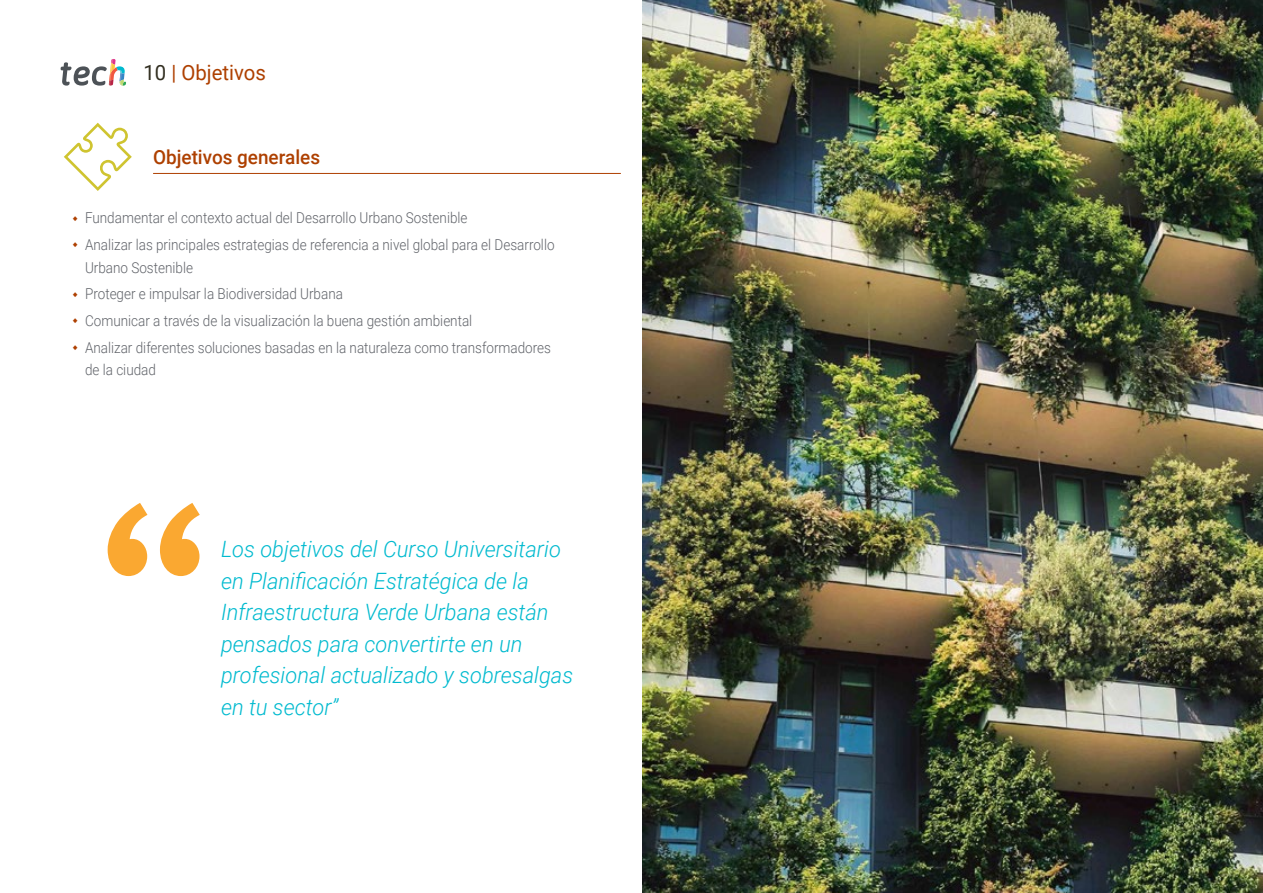
<style>
.page{position:relative;width:1263px;height:893px;background:#fff}
.page>*{position:absolute;margin:0;border:0;box-sizing:border-box;transform-origin:0 0}
.t1{font:italic 300 22.5px/31.5px "Roboto";color:#00bacf}
.t2{font:21px "Roboto";color:#ae4000}
.t3{font:500 19.5px "Roboto";color:#ae4000}
.t4{font:300 15px/26.7px "Roboto";color:#61646a;scale:.9 1}
.s1{color:#312e20}
</style>
<div class="page">
<hr style="left:153px;top:173px;width:468px;height:1px;background:#ae4000">
<svg style="left:64px;top:123px;width:68px;height:68px"></svg>
<img style="left:642px;top:0;width:621px;height:893px">
<svg style="left:108px;top:503px;width:92px;height:73px"></svg>
<svg style="left:61px;top:59px;width:65px;height:27px"></svg>
<h2 class="t2" style="left:144px;top:57px;width:124px"><span class="s1">10</span> | Objetivos</h2>
<h3 class="t3" style="left:153px;top:144px;width:169px">Objetivos generales</h3>
<p class="t4" style="left:85px;top:204px;width:523px">Fundamentar el contexto actual del Desarrollo Urbano Sostenible<br>Analizar las principales estrategias de referencia a nivel global para el Desarrollo</p>
<p class="t4" style="left:85px;top:253px;width:519px">Urbano Sostenible<br>Proteger e impulsar la Biodiversidad Urbana<br>Comunicar a través de la visualización la buena gestión ambiental<br>Analizar diferentes soluciones basadas en la naturaleza como transformadores</p>
<p class="t4" style="left:85px;top:356px;width:80px">de la ciudad</p>
<h1 class="t1" style="left:221px;top:533px;width:354px">Los objetivos del Curso Universitario en Planificación Estratégica de la<br>Infraestructura Verde Urbana están pensados para convertirte en un profesional actualizado y sobresalgas en tu sector”</h1>
</div>
